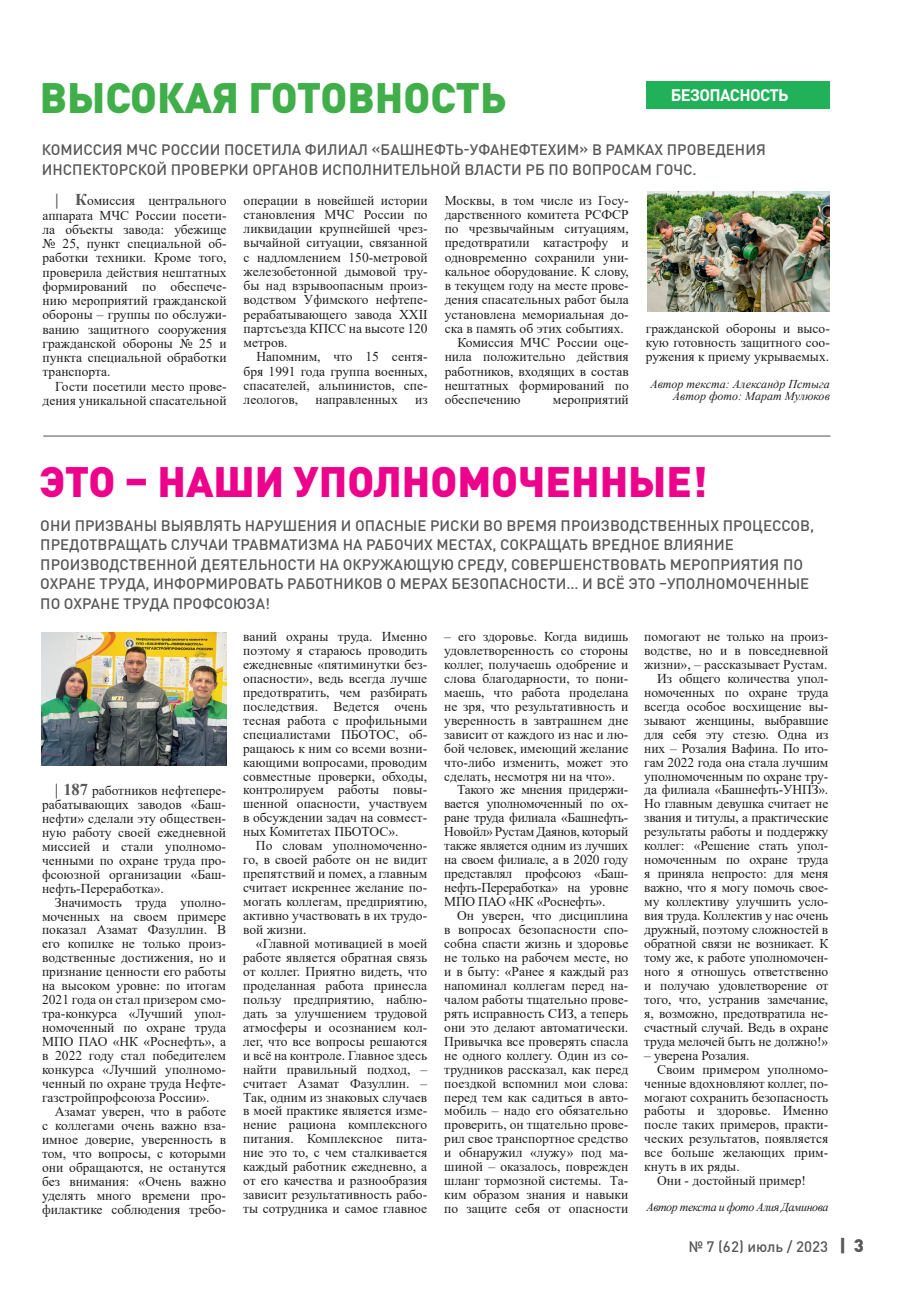
<style>
.page{position:relative;width:915px;height:1306px;background:#fff}
.page>*{position:absolute;margin:0;border:0;box-sizing:border-box;transform-origin:0 0}
.ЗАГОЛОВОК{font:900 42px "DIN Pro";color:#ed028c}
.ЗАГОЛОВОК-2{font:900 42px "DIN Pro";color:#40ae49}
.подзаголовок{font:700 16.5px "DIN Pro";letter-spacing:-.04em;color:#fff}
._1_абзац{font:500 15px/19.5px "DIN Pro";color:#57585a}
.текст{font:13.5px/14px "Times New Roman";color:#231f20;text-align:justify}
.Авторы{font:italic 12px "Times New Roman";color:#231f20}
.Авторы-2{font:italic 12px "Times New Roman";letter-spacing:-.04em;color:#231f20}
.s1{font-weight:700;font-size:16.5px;color:#57585a}
.s2{font-weight:900;font-size:18px}
</style>
<div class="page">
<div style="left:646px;top:81px;width:183px;height:27px;background:#21b259"></div>
<img style="left:647px;top:192px;width:182px;height:120px">
<hr style="left:43px;top:435px;width:787px;height:2px;background:#8a8c8f">
<img style="left:41px;top:632px;width:185px;height:133px">
<p class="ЗАГОЛОВОК-2" style="left:40px;top:69px;width:468px">ВЫСОКАЯ ГОТОВНОСТЬ</p>
<p class="подзаголовок" style="left:670px;top:84px;width:119px">БЕЗОПАСНОСТЬ</p>
<p class="_1_абзац" style="left:42px;top:139px;width:725px">КОМИССИЯ МЧС РОССИИ ПОСЕТИЛА ФИЛИАЛ «БАШНЕФТЬ-УФАНЕФТЕХИМ» В РАМКАХ ПРОВЕДЕНИЯ<br>ИНСПЕКТОРСКОЙ ПРОВЕРКИ ОРГАНОВ ИСПОЛНИТЕЛЬНОЙ ВЛАСТИ РБ ПО ВОПРОСАМ ГОЧС.</p>
<p class="текст" style="left:43px;top:193px;width:185px;text-indent:13px"><span class="s1">| К</span>омиссия центрального аппарата МЧС России посети&shy;ла объекты завода: убежище № 25, пункт специальной об&shy;работки техники. Кроме того, проверила действия нештатных формирований по обеспече&shy;нию мероприятий гражданской обороны – группы по обслужи&shy;ванию защитного сооружения гражданской обороны № 25 и пункта специальной обработки транспорта.</p>
<p class="текст" style="left:43px;top:378px;width:185px;text-align:right">Гости посетили место прове&shy;дения уникальной спасательной</p>
<p class="текст" style="left:243px;top:192px;width:185px">операции в новейшей истории становления МЧС России по ликвидации крупнейшей чрез&shy;вычайной ситуации, связанной с надломлением 150-метровой железобетонной дымовой тру&shy;бы над взрывоопасным произ&shy;водством Уфимского нефтепе&shy;рерабатывающего завода ХХII партсъезда КПСС на высоте 120 метров.</p>
<p class="текст" style="left:243px;top:349px;width:185px;text-indent:13px">Напомним, что 15 сентя&shy;бря 1991 года группа военных, спасателей, альпинистов, спе&shy;леологов,</p>
<p class="текст" style="left:315px;top:392px;width:84px">направленных</p>
<p class="текст" style="left:415px;top:392px;width:14px">из</p>
<p class="текст" style="left:444px;top:192px;width:185px">Москвы, в том числе из Госу&shy;дарственного комитета РСФСР по чрезвычайным ситуациям, предотвратили катастрофу и одновременно сохранили уни&shy;кальное оборудование. К слову, в текущем году на месте прове&shy;дения спасательных работ была установлена мемориальная до&shy;ска в память об этих событиях.</p>
<p class="текст" style="left:444px;top:335px;width:185px;text-indent:13px">Комиссия МЧС России оце&shy;нила положительно действия работников, входящих в состав нештатных формирований по обеспечению</p>
<p class="текст" style="left:552px;top:392px;width:77px">мероприятий</p>
<p class="текст" style="left:645px;top:321px;width:185px">гражданской обороны и высо&shy;кую готовность защитного соо&shy;ружения к приему укрываемых.</p>
<p class="Авторы" style="left:650px;top:375px;width:181px">Автор текста: Александр Пстыга</p>
<p class="Авторы" style="left:672px;top:387px;width:158px">Автор фото: Марат Мулюков</p>
<p class="ЗАГОЛОВОК" style="left:40px;top:453px;width:668px">ЭТО – НАШИ УПОЛНОМОЧЕННЫЕ!</p>
<p class="_1_абзац" style="left:40px;top:515px;width:775px">ОНИ ПРИЗВАНЫ ВЫЯВЛЯТЬ НАРУШЕНИЯ И ОПАСНЫЕ РИСКИ ВО ВРЕМЯ ПРОИЗВОДСТВЕННЫХ ПРОЦЕССОВ, ПРЕДОТВРАЩАТЬ СЛУЧАИ ТРАВМАТИЗМА НА РАБОЧИХ МЕСТАХ, СОКРАЩАТЬ ВРЕДНОЕ ВЛИЯНИЕ ПРОИЗВОДСТВЕННОЙ ДЕЯТЕЛЬНОСТИ НА ОКРУЖАЮЩУЮ СРЕДУ, СОВЕРШЕНСТВОВАТЬ МЕРОПРИЯТИЯ ПО ОХРАНЕ ТРУДА, ИНФОРМИРОВАТЬ РАБОТНИКОВ О МЕРАХ БЕЗОПАСНОСТИ… И ВСЁ ЭТО –УПОЛНОМОЧЕННЫЕ ПО ОХРАНЕ ТРУДА ПРОФСОЮЗА!</p>
<p class="текст" style="left:42px;top:783px;width:185px;text-indent:13px"><span class="s1">| 187</span> работников нефтепере&shy;рабатывающих заводов «Баш&shy;нефти» сделали эту обществен&shy;ную работу своей ежедневной миссией и стали уполномо&shy;ченными по охране труда про&shy;фсоюзной организации «Баш&shy;нефть-Переработка».</p>
<p class="текст" style="left:42px;top:894px;width:185px;text-indent:13px">Значимость труда уполно&shy;моченных на своем примере показал Азамат Фазуллин. В его копилке не только произ&shy;водственные достижения, но и признание ценности его работы на высоком уровне: по итогам 2021 года он стал призером смо&shy;тра-конкурса «Лучший упол&shy;номоченный по охране труда МПО ПАО «НК «Роснефть», а в 2022 году стал победителем конкурса «Лучший уполномо&shy;ченный по охране труда Нефте&shy;газстройпрофсоюза России».</p>
<p class="текст" style="left:42px;top:1103px;width:185px;text-indent:13px">Азамат уверен, что в работе с коллегами очень важно вза&shy;имное доверие, уверенность в том, что вопросы, с которыми они обращаются, не останутся без внимания: «Очень важно уделять много времени про&shy;филактике соблюдения требо-</p>
<p class="текст" style="left:243px;top:629px;width:185px">ваний охраны труда. Именно поэтому я стараюсь проводить ежедневные «пятиминутки без&shy;опасности», ведь всегда лучше предотвратить, чем разбирать последствия. Ведется очень тесная работа с профильными специалистами ПБОТОС, об&shy;ращаюсь к ним со всеми возни&shy;кающими вопросами, проводим совместные проверки, обходы, контролируем работы повы&shy;шенной опасности, участвуем в обсуждении задач на совмест&shy;ных Комитетах ПБОТОС».</p>
<p class="текст" style="left:243px;top:838px;width:185px;text-indent:13px">По словам уполномоченно&shy;го, в своей работе он не видит препятствий и помех, а главным считает искреннее желание по&shy;могать коллегам, предприятию, активно участвовать в их трудо&shy;вой жизни.</p>
<p class="текст" style="left:243px;top:936px;width:185px;text-indent:13px">«Главной мотивацией в моей работе является обратная связь от коллег. Приятно видеть, что проделанная работа принесла пользу предприятию, наблю&shy;дать за улучшением трудовой атмосферы и осознанием кол&shy;лег, что все вопросы решаются и всё на контроле. Главное здесь найти правильный подход, – считает Азамат Фазуллин. – Так, одним из знаковых случаев в моей практике является изме&shy;нение рациона комплексного питания. Комплексное пита&shy;ние это то, с чем сталкивается каждый работник ежедневно, а от его качества и разнообразия зависит результативность рабо&shy;ты сотрудника и самое главное</p>
<p class="текст" style="left:444px;top:629px;width:185px">– его здоровье. Когда видишь удовлетворенность со стороны коллег, получаешь одобрение и слова благодарности, то пони&shy;маешь, что работа проделана не зря, что результативность и уверенность в завтрашнем дне зависит от каждого из нас и лю&shy;бой человек, имеющий желание что-либо изменить, может это сделать, несмотря ни на что».</p>
<p class="текст" style="left:444px;top:782px;width:185px;text-indent:13px">Такого же мнения придержи&shy;вается уполномоченный по ох&shy;ране труда филиала «Башнефть-Новойл» Рустам Даянов, который также является одним из лучших на своем филиале, а в 2020 году представлял профсоюз «Баш&shy;нефть-Переработка» на уровне МПО ПАО «НК «Роснефть».</p>
<p class="текст" style="left:444px;top:908px;width:185px;text-indent:13px">Он уверен, что дисциплина в вопросах безопасности спо&shy;собна спасти жизнь и здоровье не только на рабочем месте, но и в быту: «Ранее я каждый раз напоминал коллегам перед на&shy;чалом работы тщательно прове&shy;рять исправность СИЗ, а теперь они это делают автоматически.<br>Привычка все проверять спасла не одного коллегу. Один из со&shy;трудников рассказал, как перед поездкой вспомнил мои слова: перед тем как садиться в авто&shy;мобиль – надо его обязательно проверить, он тщательно прове&shy;рил свое транспортное средство и обнаружил «лужу» под ма&shy;шиной – оказалось, поврежден шланг тормозной системы. Та&shy;ким образом знания и навыки по защите себя от опасности</p>
<p class="текст" style="left:644px;top:629px;width:185px">помогают не только на произ&shy;водстве, но и в повседневной жизни», – рассказывает Рустам.</p>
<p class="текст" style="left:644px;top:671px;width:185px;text-indent:13px">Из общего количества упол&shy;номоченных по охране труда всегда особое восхищение вы&shy;зывают женщины, выбравшие для себя эту стезю. Одна из них – Розалия Вафина. По ито&shy;гам 2022 года она стала лучшим уполномоченным по охране тру&shy;да филиала «Башнефть-УНПЗ».<br>Но главным девушка считает не звания и титулы, а практические результаты работы и поддержку коллег: «Решение стать упол&shy;номоченным по охране труда я приняла непросто: для меня важно, что я могу помочь свое&shy;му коллективу улучшить усло&shy;вия труда. Коллектив у нас очень дружный, поэтому сложностей в обратной связи не возникает. К тому же, к работе уполномочен&shy;ного я отношусь ответственно и получаю удовлетворение от того, что, устранив замечание, я, возможно, предотвратила не&shy;счастный случай. Ведь в охране труда мелочей быть не должно!»</p>
<p class="текст" style="left:644px;top:1047px;width:107px">– уверена Розалия.</p>
<p class="текст" style="left:644px;top:1061px;width:185px;text-indent:13px">Своим примером уполномо&shy;ченные вдохновляют коллег, по&shy;могают сохранить безопасность работы и здоровье. Именно после таких примеров, практи&shy;ческих результатов, появляется все больше желающих прим&shy;кнуть в их ряды.</p>
<p class="текст" style="left:656px;top:1173px;width:150px">Они - достойный пример!</p>
<p class="Авторы-2" style="left:646px;top:1198px;width:183px">Автор текста и фото Алия Даминова</p>
<p class="_1_абзац" style="left:688px;top:1235px;width:177px">№ 7 (62) июль / 2023 <span class="s2">| 3</span></p>
</div>
